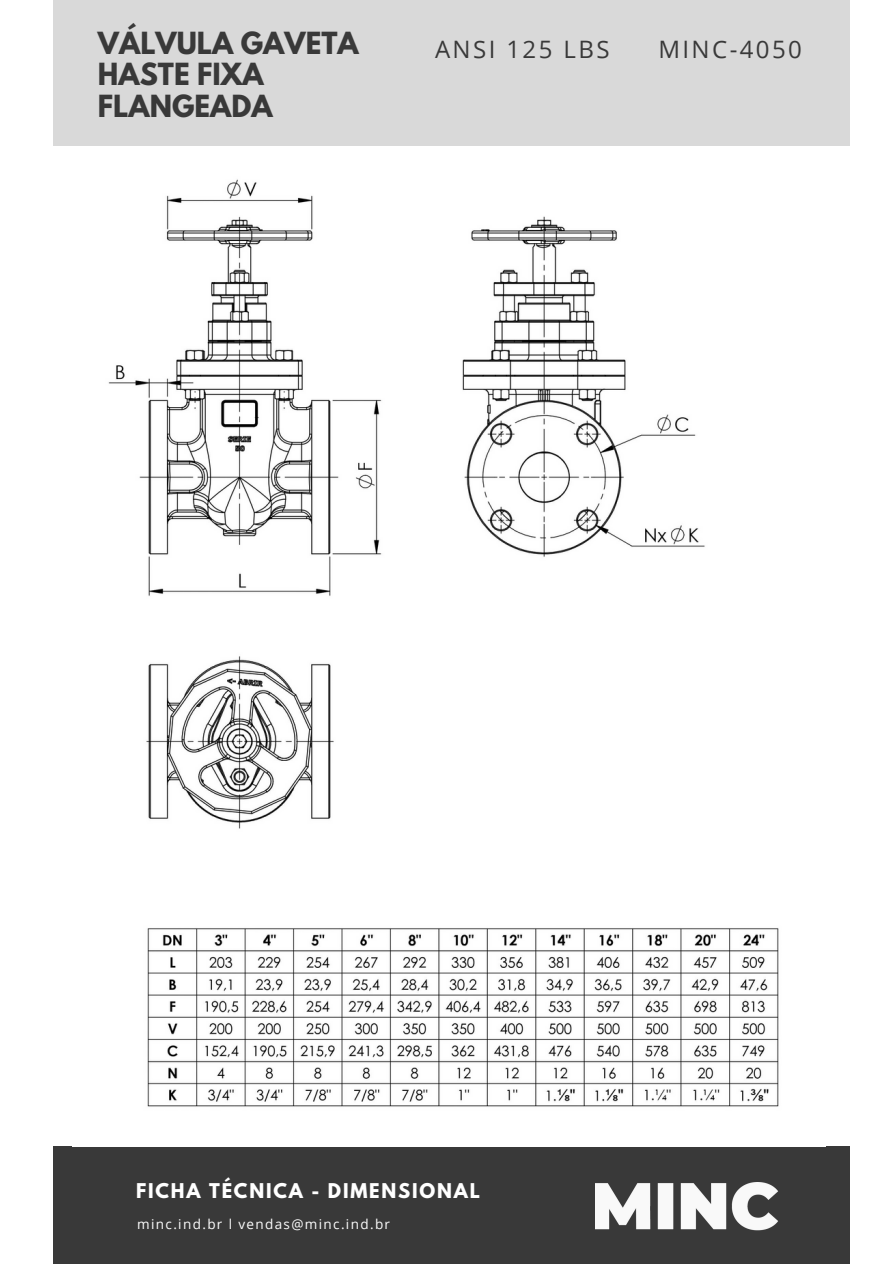
<style>
.page{position:relative;width:894px;height:1264px;background:#fff}
.page>*{position:absolute;margin:0;border:0;box-sizing:border-box;transform-origin:0 0}
.t1{font:700 27px/31.5px "League Spartan";color:#393939}
.t2{font:24px "Open Sans";letter-spacing:.1em;color:#393939}
.t3{font:700 18px "League Spartan";letter-spacing:.1em;color:#fff}
.t4{font:13.5px "Open Sans";letter-spacing:.1em;color:#fdfdfd}
</style>
<div class="page">
<div style="left:53px;top:1146px;width:796px;height:117px;background:#393939"></div>
<img style="left:595px;top:1182px;width:183px;height:49px">
<div style="left:53px;top:0;width:796px;height:146px;background:#d9d9d9"></div>
<img style="left:108px;top:179px;width:671px;height:928px">
<p class="t1" style="left:98px;top:30px;width:262px">VÁLVULA GAVETA<br>HASTE FIXA</p>
<p class="t1" style="left:98px;top:93px;width:176px">FLANGEADA</p>
<p class="t2" style="left:435px;top:32px;width:176px">ANSI 125 LBS</p>
<p class="t2" style="left:658px;top:32px;width:145px">MINC-4050</p>
<p class="t3" style="left:136px;top:1181px;width:345px">FICHA TÉCNICA - DIMENSIONAL</p>
<p class="t4" style="left:137px;top:1214px;width:254px">minc.ind.br l vendas@minc.ind.br</p>
</div>
